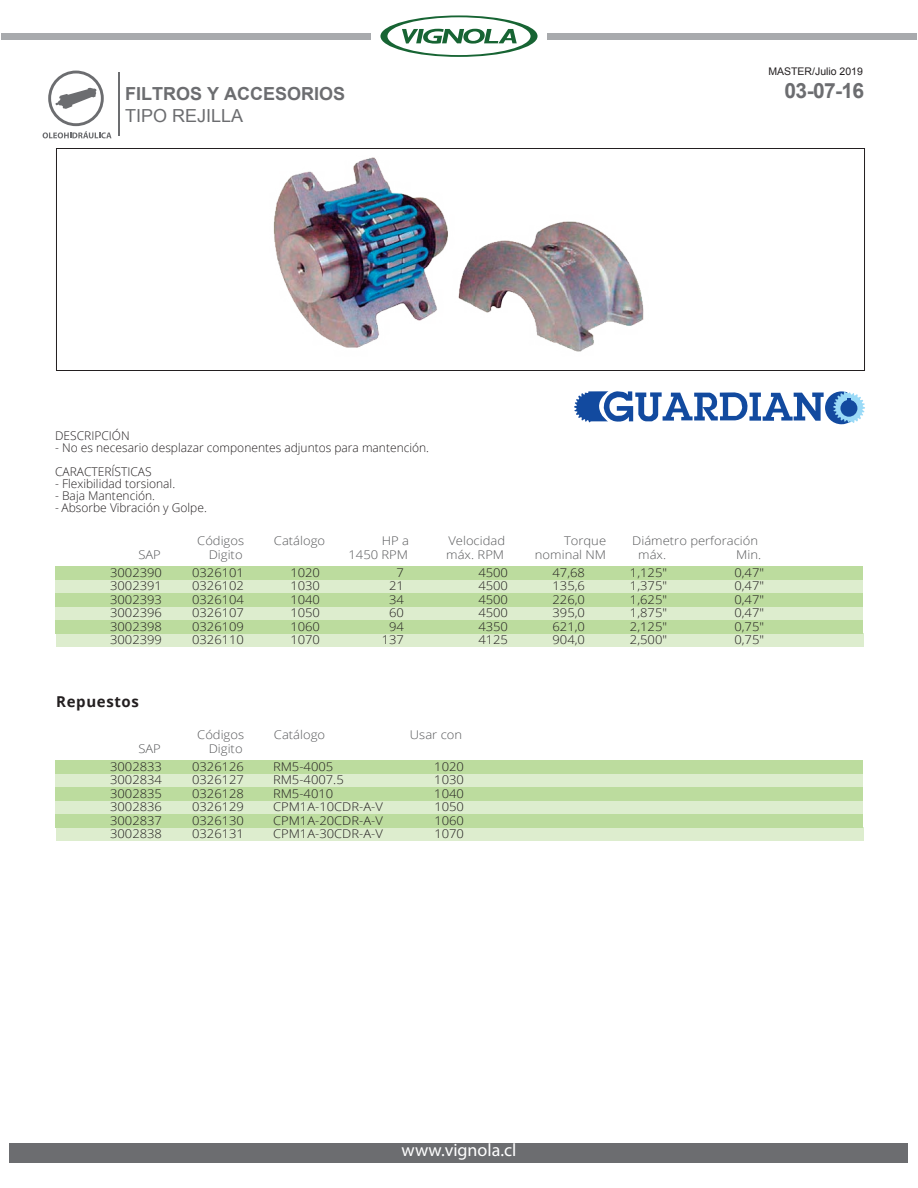
<style>
.page{position:relative;width:918px;height:1188px;background:#fff}
.page>*{position:absolute;margin:0;border:0;box-sizing:border-box;transform-origin:0 0}
.t1{font:700 21px "Arial";color:#6c6d70}
.t2{font:700 18px "Arial";color:#6c6d70}
.t3{font:18px "Myriad Pro";color:#fff}
.t4{font:18px "Arial";color:#6c6d70}
.t5{font:700 15px "Open Sans";letter-spacing:.045em;color:#231f20}
.t6{font:300 12px "Open Sans";color:#231f20;scale:1.08 1}
.t7{font:300 12px/24px "Open Sans";color:#231f20}
.t8{font:300 12px "Open Sans";color:#57585a;scale:1.08 1}
.t9{font:10.5px "Arial";color:#231f20}
</style>
<div class="page">
<div style="left:10px;top:1143px;width:898px;height:20px;background:#6c6d70"></div>
<svg style="left:574px;top:391px;width:291px;height:33px"></svg>
<div style="left:56px;top:148px;width:809px;height:223px;border:1px solid #231f20"></div>
<div style="left:56px;top:566px;width:807px;height:13px;background:#bcdc9e"></div>
<div style="left:56px;top:579px;width:807px;height:14px;background:#ddedce"></div>
<div style="left:56px;top:593px;width:807px;height:14px;background:#bcdc9e"></div>
<div style="left:56px;top:607px;width:807px;height:13px;background:#ddedce"></div>
<div style="left:56px;top:633px;width:807px;height:14px;background:#ddedce"></div>
<div style="left:56px;top:620px;width:807px;height:14px;background:#bcdc9e"></div>
<div style="left:56px;top:760px;width:807px;height:13px;background:#bcdc9e"></div>
<div style="left:56px;top:773px;width:807px;height:14px;background:#ddedce"></div>
<div style="left:56px;top:787px;width:807px;height:14px;background:#bcdc9e"></div>
<div style="left:56px;top:801px;width:807px;height:13px;background:#ddedce"></div>
<div style="left:56px;top:827px;width:807px;height:14px;background:#ddedce"></div>
<div style="left:56px;top:814px;width:807px;height:14px;background:#bcdc9e"></div>
<img style="left:273px;top:157px;width:371px;height:195px">
<hr style="left:119px;top:73px;width:1px;height:63px;background:#6c6d70">
<svg style="left:43px;top:71px;width:69px;height:67px"></svg>
<svg style="left:380px;top:15px;width:158px;height:42px"></svg>
<div style="left:2px;top:33px;width:369px;height:6px;background:#a8aaad"></div>
<div style="left:547px;top:33px;width:369px;height:6px;background:#a8aaad"></div>
<p class="t9" style="left:768px;top:65px;width:96px">MASTER/Julio 2019</p>
<h2 class="t2" style="left:125px;top:82px;width:222px">FILTROS Y ACCESORIOS</h2>
<h1 class="t1" style="left:785px;top:77px;width:81px">03-07-16</h1>
<h2 class="t4" style="left:125px;top:104px;width:120px">TIPO REJILLA</h2>
<p class="t7" style="left:55px;top:423px;width:76px">DESCRIPCIÓN</p>
<p class="t7" style="left:55px;top:435px;width:376px">- No es necesario desplazar componentes adjuntos para mantención.<br>CARACTERÍSTICAS</p>
<p class="t7" style="left:55px;top:471px;width:122px">- Flexibilidad torsional.</p>
<p class="t7" style="left:55px;top:483px;width:101px">- Baja Mantención.</p>
<p class="t7" style="left:55px;top:495px;width:153px">- Absorbe Vibración y Golpe.</p>
<p class="t8" style="left:197px;top:532px;width:45px">Códigos</p>
<p class="t8" style="left:274px;top:532px;width:49px">Catálogo</p>
<p class="t8" style="left:382px;top:532px;width:27px">HP a</p>
<p class="t8" style="left:448px;top:532px;width:54px">Velocidad</p>
<p class="t8" style="left:564px;top:532px;width:40px">Torque</p>
<p class="t8" style="left:632px;top:532px;width:118px">Diámetro perforación</p>
<p class="t8" style="left:138px;top:547px;width:22px">SAP</p>
<p class="t8" style="left:209px;top:547px;width:33px">Digito</p>
<p class="t8" style="left:349px;top:547px;width:57px">1450 RPM</p>
<p class="t8" style="left:446px;top:547px;width:55px">máx. RPM</p>
<p class="t8" style="left:535px;top:547px;width:67px">nominal NM</p>
<p class="t8" style="left:638px;top:547px;width:27px">máx.</p>
<p class="t8" style="left:736px;top:547px;width:25px">Min.</p>
<p class="t6" style="left:110px;top:564px;width:50px">3002390</p>
<p class="t6" style="left:192px;top:564px;width:50px">0326101</p>
<p class="t6" style="left:290px;top:564px;width:29px">1020</p>
<p class="t6" style="left:397px;top:564px;width:8px">7</p>
<p class="t6" style="left:478px;top:564px;width:29px">4500</p>
<p class="t6" style="left:553px;top:564px;width:32px">47,68</p>
<p class="t6" style="left:630px;top:564px;width:36px">1,125"</p>
<p class="t6" style="left:734px;top:564px;width:29px">0,47"</p>
<p class="t6" style="left:110px;top:578px;width:50px">3002391</p>
<p class="t6" style="left:192px;top:578px;width:50px">0326102</p>
<p class="t6" style="left:290px;top:578px;width:29px">1030</p>
<p class="t6" style="left:389px;top:578px;width:15px">21</p>
<p class="t6" style="left:478px;top:578px;width:29px">4500</p>
<p class="t6" style="left:553px;top:578px;width:32px">135,6</p>
<p class="t6" style="left:630px;top:578px;width:36px">1,375"</p>
<p class="t6" style="left:734px;top:578px;width:29px">0,47"</p>
<p class="t6" style="left:110px;top:591px;width:50px">3002393</p>
<p class="t6" style="left:192px;top:591px;width:50px">0326104</p>
<p class="t6" style="left:290px;top:591px;width:29px">1040</p>
<p class="t6" style="left:389px;top:591px;width:15px">34</p>
<p class="t6" style="left:478px;top:591px;width:29px">4500</p>
<p class="t6" style="left:553px;top:591px;width:32px">226,0</p>
<p class="t6" style="left:630px;top:591px;width:36px">1,625"</p>
<p class="t6" style="left:734px;top:591px;width:29px">0,47"</p>
<p class="t6" style="left:110px;top:605px;width:50px">3002396</p>
<p class="t6" style="left:192px;top:605px;width:50px">0326107</p>
<p class="t6" style="left:290px;top:605px;width:29px">1050</p>
<p class="t6" style="left:389px;top:605px;width:15px">60</p>
<p class="t6" style="left:478px;top:605px;width:29px">4500</p>
<p class="t6" style="left:553px;top:605px;width:32px">395,0</p>
<p class="t6" style="left:630px;top:605px;width:36px">1,875"</p>
<p class="t6" style="left:734px;top:605px;width:29px">0,47"</p>
<p class="t6" style="left:110px;top:618px;width:50px">3002398</p>
<p class="t6" style="left:192px;top:618px;width:50px">0326109</p>
<p class="t6" style="left:290px;top:618px;width:29px">1060</p>
<p class="t6" style="left:389px;top:618px;width:15px">94</p>
<p class="t6" style="left:478px;top:618px;width:29px">4350</p>
<p class="t6" style="left:553px;top:618px;width:32px">621,0</p>
<p class="t6" style="left:630px;top:618px;width:36px">2,125"</p>
<p class="t6" style="left:734px;top:618px;width:29px">0,75"</p>
<p class="t6" style="left:110px;top:632px;width:50px">3002399</p>
<p class="t6" style="left:192px;top:632px;width:50px">0326110</p>
<p class="t6" style="left:290px;top:632px;width:29px">1070</p>
<p class="t6" style="left:382px;top:632px;width:22px">137</p>
<p class="t6" style="left:478px;top:632px;width:29px">4125</p>
<p class="t6" style="left:553px;top:632px;width:32px">904,0</p>
<p class="t6" style="left:630px;top:632px;width:36px">2,500"</p>
<p class="t6" style="left:734px;top:632px;width:29px">0,75"</p>
<p class="t5" style="left:56px;top:691px;width:84px">Repuestos</p>
<p class="t8" style="left:197px;top:726px;width:45px">Códigos</p>
<p class="t8" style="left:274px;top:726px;width:49px">Catálogo</p>
<p class="t8" style="left:410px;top:726px;width:50px">Usar con</p>
<p class="t8" style="left:138px;top:741px;width:22px">SAP</p>
<p class="t8" style="left:209px;top:741px;width:33px">Digito</p>
<p class="t6" style="left:110px;top:758px;width:50px">3002833</p>
<p class="t6" style="left:192px;top:758px;width:50px">0326126</p>
<p class="t6" style="left:273px;top:758px;width:57px">RM5-4005</p>
<p class="t6" style="left:434px;top:758px;width:29px">1020</p>
<p class="t6" style="left:110px;top:772px;width:50px">3002834</p>
<p class="t6" style="left:192px;top:772px;width:50px">0326127</p>
<p class="t6" style="left:273px;top:772px;width:67px">RM5-4007.5</p>
<p class="t6" style="left:434px;top:772px;width:29px">1030</p>
<p class="t6" style="left:110px;top:785px;width:50px">3002835</p>
<p class="t6" style="left:192px;top:785px;width:50px">0326128</p>
<p class="t6" style="left:273px;top:785px;width:57px">RM5-4010</p>
<p class="t6" style="left:434px;top:785px;width:29px">1040</p>
<p class="t6" style="left:110px;top:799px;width:50px">3002836</p>
<p class="t6" style="left:192px;top:799px;width:50px">0326129</p>
<p class="t6" style="left:273px;top:799px;width:103px">CPM1A-10CDR-A-V</p>
<p class="t6" style="left:434px;top:799px;width:29px">1050</p>
<p class="t6" style="left:110px;top:812px;width:50px">3002837</p>
<p class="t6" style="left:192px;top:812px;width:50px">0326130</p>
<p class="t6" style="left:273px;top:812px;width:103px">CPM1A-20CDR-A-V</p>
<p class="t6" style="left:434px;top:812px;width:29px">1060</p>
<p class="t6" style="left:110px;top:826px;width:50px">3002838</p>
<p class="t6" style="left:192px;top:826px;width:50px">0326131</p>
<p class="t6" style="left:273px;top:826px;width:103px">CPM1A-30CDR-A-V</p>
<p class="t6" style="left:434px;top:826px;width:29px">1070</p>
<h2 class="t3" style="left:402px;top:1139px;width:116px">www.vignola.cl</h2>
</div>
